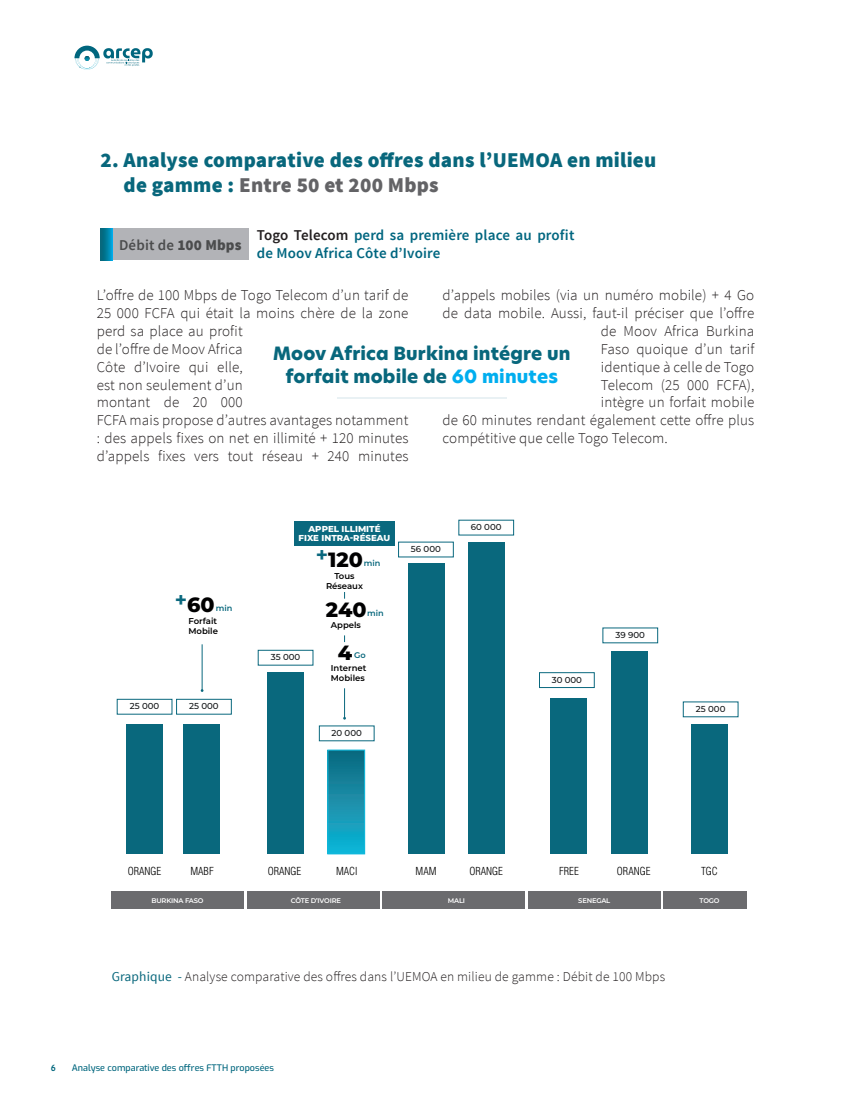
<style>
.page{position:relative;width:851px;height:1106px;background:#fff}
.page>*{position:absolute;margin:0;border:0;box-sizing:border-box;transform-origin:0 0}
.t1{font:900 21px/25.5px "Source Sans Pro";letter-spacing:.01em;color:#08677c}
.t2{font:800 20.55px "Montserrat";color:#000001}
.t3{font:800 18px/22.5px "Hero New";letter-spacing:.01em;color:#08677c;text-align:center}
.t4{font:300 15px/17.9px "Source Sans Pro";letter-spacing:.01em;color:#231f20}
.t5{font:600 15px/17.9px "Source Sans Pro";letter-spacing:.01em;color:#006680}
.t6{font:600 15px "Source Sans Pro";letter-spacing:.01em;color:#4b4c4d}
.t7{font:300 13.5px "Source Sans Pro";letter-spacing:.01em;color:#231f20}
.t8{font:300 condensed 10.8px "Helvetica";color:#000001}
.t9{font:500 9px "Exo";color:#00667e}
.t10{font:600 9px "Kohinoor Bangla";color:#00667d}
.t11{font:500 8.7px "Montserrat";color:#101315}
.t12{font:800 8.7px/8.7px "Montserrat";color:#fff;text-align:center}
.t13{font:600 8.55px/10.2px "Montserrat";color:#000001}
.t14{font:600 8.25px "Montserrat";color:#09687d}
.t15{font:600 6.75px "Montserrat";letter-spacing:-.025em;color:#fff}
.s1{color:#636366}
.s2{font-weight:900}
.s3{color:#231f20}
.s4{color:#00aeef}
.s5{font-weight:400;color:#08677c}
</style>
<div class="page">
<svg style="left:74px;top:46px;width:79px;height:24px"></svg>
<div style="left:114px;top:229px;width:135px;height:31px;background:#b2b3b7"></div>
<svg style="left:100px;top:229px;width:12px;height:31px"></svg>
<hr style="left:337px;top:397px;width:169px;height:1px;background:#006680">
<div style="left:126px;top:724px;width:37px;height:130px;background:#09687d"></div>
<div style="left:183px;top:724px;width:36px;height:130px;background:#09687d"></div>
<div style="left:267px;top:672px;width:37px;height:182px;background:#09687d"></div>
<div style="left:328px;top:750px;width:36px;height:104px;background:linear-gradient(to bottom,#12687d,#15b6d7)"></div>
<div style="left:327px;top:749px;width:38px;height:105px;border:1px solid #11b9dc"></div>
<div style="left:408px;top:563px;width:37px;height:291px;background:#09687d"></div>
<div style="left:468px;top:542px;width:36px;height:312px;background:#09687d"></div>
<div style="left:549px;top:698px;width:37px;height:156px;background:#09687d"></div>
<div style="left:611px;top:651px;width:37px;height:203px;background:#09687d"></div>
<div style="left:691px;top:724px;width:36px;height:130px;background:#09687d"></div>
<div style="left:117px;top:699px;width:55px;height:15px;background:#fff;border:1px solid #0a687e"></div>
<div style="left:176px;top:699px;width:55px;height:15px;background:#fff;border:1px solid #0a687e"></div>
<div style="left:258px;top:650px;width:55px;height:15px;background:#fff;border:1px solid #0a687e"></div>
<div style="left:539px;top:672px;width:55px;height:15px;background:#fff;border:1px solid #0a687e"></div>
<hr style="left:202px;top:644px;width:1px;height:46px;background:#0a687e">
<hr style="left:344px;top:688px;width:1px;height:30px;background:#0a687e">
<div style="left:111px;top:891px;width:133px;height:18px;background:#6b6b6e"></div>
<div style="left:247px;top:891px;width:132px;height:18px;background:#6b6b6e"></div>
<div style="left:382px;top:891px;width:143px;height:18px;background:#6b6b6e"></div>
<div style="left:528px;top:891px;width:132px;height:18px;background:#6b6b6e"></div>
<div style="left:663px;top:891px;width:83px;height:18px;background:#6b6b6e"></div>
<div style="left:294px;top:521px;width:100px;height:24px;background:#0a687e"></div>
<p class="t1" style="left:124px;top:148px;width:534px;text-indent:-23px">2. Analyse comparative des offres dans l’UEMOA en milieu de gamme : <span class="s1">Entre 50 et 200 Mbps</span></p>
<p class="t6" style="left:119px;top:236px;width:124px">Débit de <span class="s2">100 Mbps</span></p>
<p class="t5" style="left:257px;top:227px;width:319px"><span class="s3">Togo Telecom</span> perd sa première place au profit de Moov Africa Côte d’Ivoire</p>
<p class="t4" style="left:97px;top:286px;width:313px">L’offre de 100 Mbps de Togo Telecom d’un tarif de 25 000 FCFA qui était la moins chère de la zone perd sa place au profit<br>de l’offre de Moov Africa<br>Côte d’Ivoire qui elle,<br>est non seulement d’un<br>montant de 20 000<br>FCFA mais propose d’autres avantages notamment : des appels fixes on net en illimité + 120 minutes d’appels fixes vers tout réseau + 240 minutes</p>
<p class="t4" style="left:442px;top:286px;width:313px">d’appels mobiles (via un numéro mobile) + 4 Go</p>
<p class="t4" style="left:442px;top:304px;width:313px">de data mobile. Aussi, faut-il préciser que l’offre</p>
<p class="t4" style="left:600px;top:322px;width:155px">de Moov Africa Burkina</p>
<p class="t4" style="left:600px;top:340px;width:155px">Faso quoique d’un tarif</p>
<p class="t4" style="left:600px;top:358px;width:155px">identique à celle de Togo</p>
<p class="t4" style="left:600px;top:376px;width:155px">Telecom (25 000 FCFA),</p>
<p class="t4" style="left:600px;top:393px;width:155px">intègre un forfait mobile</p>
<p class="t4" style="left:442px;top:411px;width:313px">de 60 minutes rendant également cette offre plus</p>
<p class="t4" style="left:442px;top:429px;width:227px">compétitive que celle Togo Telecom.</p>
<p class="t3" style="left:273px;top:343px;width:299px">Moov Africa Burkina intégre un forfait mobile de <span class="s4">60 minutes</span></p>
<p class="t2" style="left:175px;top:590px;width:41px"><sup>+</sup>60</p>
<p class="t14" style="left:216px;top:602px;width:18px">min</p>
<p class="t13" style="left:188px;top:615px;width:31px">Forfait<br>Mobile</p>
<p class="t11" style="left:130px;top:700px;width:31px">25 000</p>
<p class="t11" style="left:189px;top:700px;width:31px">25 000</p>
<p class="t12" style="left:298px;top:524px;width:93px">APPEL ILLIMITÉ<br>FIXE INTRA-RÉSEAU</p>
<p class="t2" style="left:316px;top:545px;width:49px"><sup>+</sup>120</p>
<p class="t14" style="left:364px;top:557px;width:18px">min</p>
<p class="t13" style="left:326px;top:570px;width:38px;text-align:center">Tous<br>Réseaux</p>
<p class="t2" style="left:326px;top:595px;width:42px">240</p>
<p class="t14" style="left:367px;top:607px;width:18px">min</p>
<p class="t11" style="left:271px;top:651px;width:31px">35 000</p>
<p class="t13" style="left:331px;top:620px;width:32px">Appels</p>
<p class="t2" style="left:337px;top:637px;width:16px">4</p>
<p class="t14" style="left:354px;top:649px;width:13px">Go</p>
<p class="t13" style="left:331px;top:662px;width:37px">Internet<br>Mobiles</p>
<p class="t11" style="left:331px;top:726px;width:32px">20 000</p>
<p class="t11" style="left:411px;top:543px;width:31px">56 000</p>
<p class="t11" style="left:471px;top:521px;width:32px">60 000</p>
<p class="t11" style="left:551px;top:673px;width:32px">30 000</p>
<p class="t11" style="left:615px;top:629px;width:31px">39 900</p>
<p class="t11" style="left:695px;top:702px;width:31px">25 000</p>
<p class="t8" style="left:128px;top:864px;width:35px">ORANGE</p>
<p class="t8" style="left:190px;top:864px;width:25px">MABF</p>
<p class="t8" style="left:268px;top:864px;width:35px">ORANGE</p>
<p class="t8" style="left:336px;top:864px;width:23px">MACI</p>
<p class="t8" style="left:415px;top:864px;width:22px">MAM</p>
<p class="t8" style="left:469px;top:864px;width:35px">ORANGE</p>
<p class="t8" style="left:559px;top:864px;width:21px">FREE</p>
<p class="t8" style="left:617px;top:864px;width:35px">ORANGE</p>
<p class="t8" style="left:701px;top:864px;width:18px">TGC</p>
<p class="t15" style="left:151px;top:896px;width:54px">BURKINA FASO</p>
<p class="t15" style="left:291px;top:896px;width:52px">CÔTE D’IVOIRE</p>
<p class="t15" style="left:448px;top:896px;width:19px">MALI</p>
<p class="t15" style="left:578px;top:896px;width:34px">SENEGAL</p>
<p class="t15" style="left:699px;top:896px;width:22px">TOGO</p>
<p class="t7" style="left:112px;top:968px;width:555px"><span class="s5">Graphique -</span> Analyse comparative des offres dans l’UEMOA en milieu de gamme : Débit de 100 Mbps</p>
<p class="t10" style="left:51px;top:1060px;width:7px">6</p>
<p class="t9" style="left:72px;top:1060px;width:204px">Analyse comparative des offres FTTH proposées</p>
</div>
